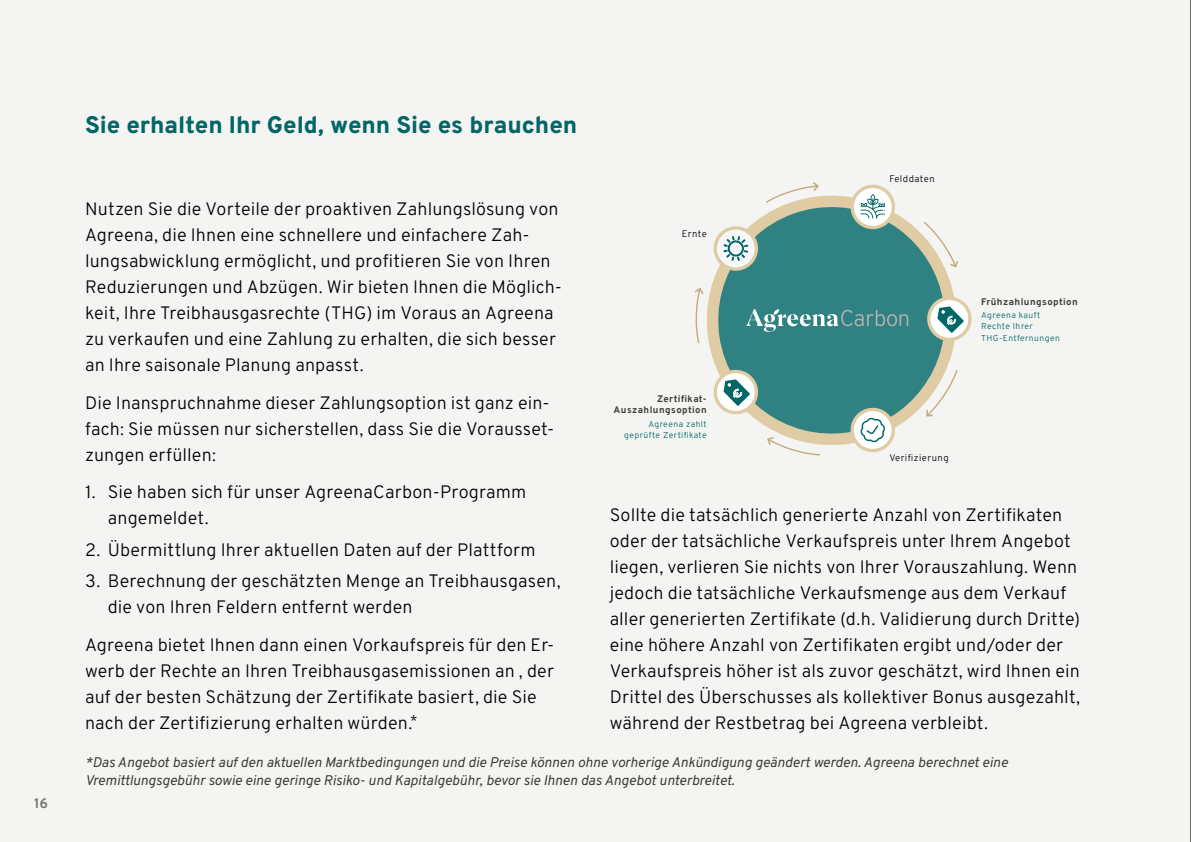
<style>
.page{position:relative;width:1191px;height:842px;background:#f4f5f3}
.page>*{position:absolute;margin:0;border:0;box-sizing:border-box;transform-origin:0 0}
.t1{font:800 24px "Overpass";color:#066}
.t2{font:300 18px/26px "Overpass";letter-spacing:.01em;color:#000}
.t3{font:italic 14px/18px "Overpass";color:#3c3c3b}
.t4{font:600 14px "Overpass";color:#757574}
.t5{font:700 9.6px/11.4px "Overpass";letter-spacing:.05em;color:#3c3c3b;text-align:right}
.t6{font:300 9.6px "Overpass";letter-spacing:.05em;color:#000}
.t7{font:300 8.6px/11.4px "Overpass";letter-spacing:.05em;color:#066}
</style>
<div class="page">
<svg style="left:706px;top:195px;width:253px;height:250px"></svg>
<svg style="left:695px;top:287px;width:8px;height:56px"></svg>
<svg style="left:849px;top:408px;width:47px;height:44px"></svg>
<svg style="left:746px;top:309px;width:162px;height:23px"></svg>
<svg style="left:925px;top:297px;width:47px;height:44px"></svg>
<svg style="left:712px;top:226px;width:47px;height:45px"></svg>
<svg style="left:712px;top:370px;width:47px;height:44px"></svg>
<svg style="left:764px;top:182px;width:55px;height:22px"></svg>
<svg style="left:922px;top:221px;width:36px;height:47px"></svg>
<svg style="left:925px;top:369px;width:33px;height:48px"></svg>
<svg style="left:766px;top:437px;width:55px;height:19px"></svg>
<svg style="left:849px;top:185px;width:47px;height:44px"></svg>
<p class="t4" style="left:34px;top:795px;width:15px">16</p>
<h1 class="t1" style="left:85px;top:106px;width:494px">Sie erhalten Ihr Geld, wenn Sie es brauchen</h1>
<p class="t6" style="left:889px;top:175px;width:47px">Felddaten</p>
<p class="t2" style="left:85px;top:195px;width:478px">Nutzen Sie die Vorteile der proaktiven Zahlungslösung von Agreena, die Ihnen eine schnellere und einfachere Zah&shy;lungsabwicklung ermöglicht, und profitieren Sie von Ihren Reduzierungen und Abzügen. Wir bieten Ihnen die Möglich&shy;keit, Ihre Treibhausgasrechte (THG) im Voraus an Agreena zu verkaufen und eine Zahlung zu erhalten, die sich besser an Ihre saisonale Planung anpasst.</p>
<p class="t2" style="left:85px;top:389px;width:471px">Die Inanspruchnahme dieser Zahlungsoption ist ganz ein&shy;fach: Sie müssen nur sicherstellen, dass Sie die Vorausset&shy;zungen erfüllen:</p>
<p class="t2" style="left:108px;top:479px;width:420px;text-indent:-23px">1. Sie haben sich für unser AgreenaCarbon-Programm angemeldet.</p>
<p class="t2" style="left:85px;top:536px;width:452px">2. Übermittlung Ihrer aktuellen Daten auf der Plattform</p>
<p class="t2" style="left:108px;top:568px;width:454px;text-indent:-23px">3. Berechnung der geschätzten Menge an Treibhausgasen, die von Ihren Feldern entfernt werden</p>
<p class="t2" style="left:85px;top:631px;width:471px">Agreena bietet Ihnen dann einen Vorkaufspreis für den Er&shy;werb der Rechte an Ihren Treibhausgasemissionen an , der auf der besten Schätzung der Zertifikate basiert, die Sie nach der Zertifizierung erhalten würden.<sup>*</sup></p>
<p class="t3" style="left:85px;top:755px;width:924px">*Das Angebot basiert auf den aktuellen Marktbedingungen und die Preise können ohne vorherige Ankündigung geändert werden. Agreena berechnet eine<br>Vremittlungsgebühr sowie eine geringe Risiko- und Kapitalgebühr, bevor sie Ihnen das Angebot unterbreitet.</p>
<p class="t6" style="left:682px;top:230px;width:26px">Ernte</p>
<p class="t5" style="left:981px;top:296px;width:98px">Frühzahlungsoption</p>
<p class="t7" style="left:981px;top:310px;width:80px">Agreena kauft<br>Rechte Ihrer<br>THG-Entfernungen</p>
<p class="t5" style="left:613px;top:393px;width:95px">Zertifikat-<br>Auszahlungsoption</p>
<p class="t7" style="left:624px;top:419px;width:84px;text-align:right">Agreena zahlt geprüfte Zertifikate</p>
<p class="t6" style="left:889px;top:450px;width:61px">Verifizierung</p>
<p class="t2" style="left:609px;top:501px;width:472px">Sollte die tatsächlich generierte Anzahl von Zertifikaten oder der tatsächliche Verkaufspreis unter Ihrem Angebot liegen, verlieren Sie nichts von Ihrer Vorauszahlung. Wenn jedoch die tatsächliche Verkaufsmenge aus dem Verkauf aller generierten Zertifikate (d.h. Validierung durch Dritte) eine höhere Anzahl von Zertifikaten ergibt und/oder der Verkaufspreis höher ist als zuvor geschätzt, wird Ihnen ein Drittel des Überschusses als kollektiver Bonus ausgezahlt, während der Restbetrag bei Agreena verbleibt.</p>
</div>
